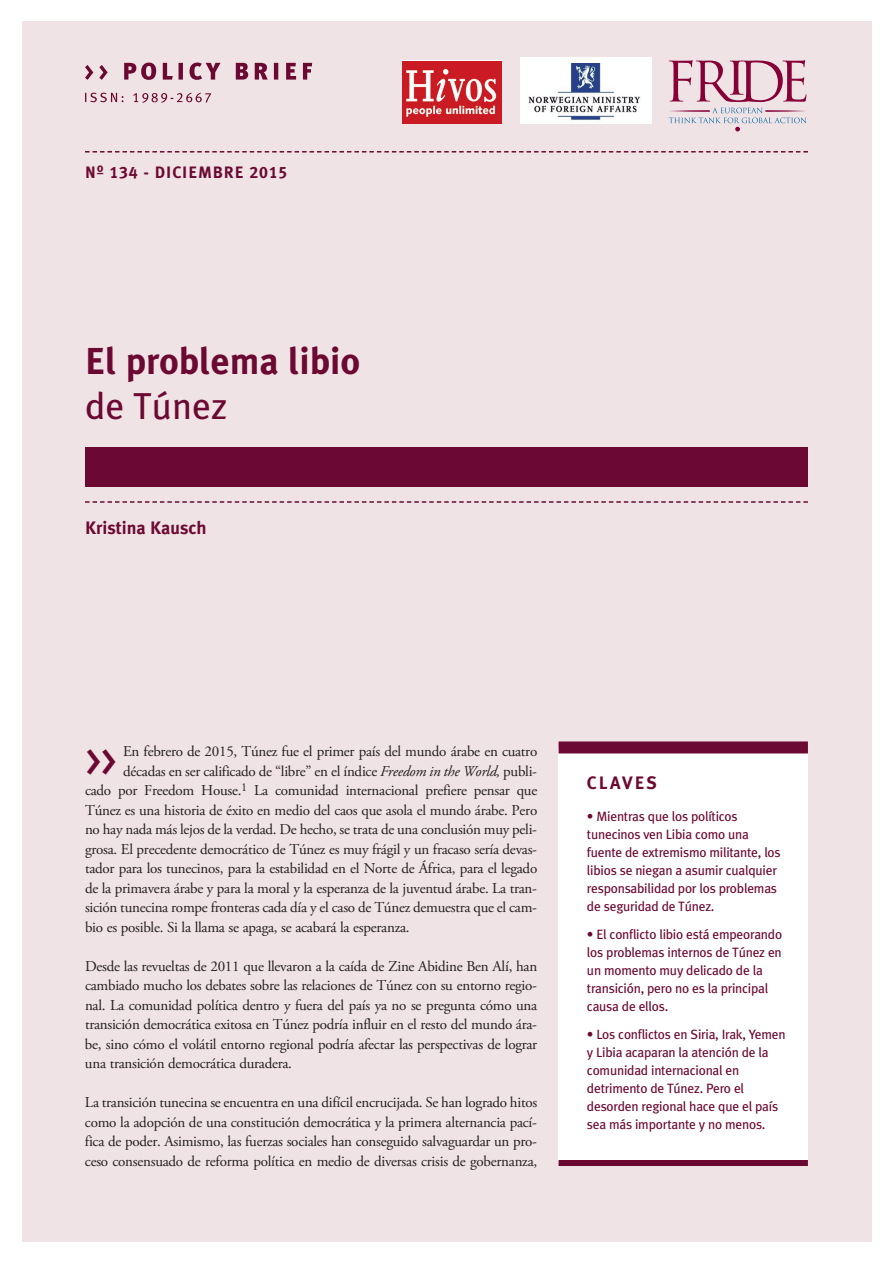
<style>
.page{position:relative;width:893px;height:1263px;background:#fff}
.page>*{position:absolute;margin:0;border:0;box-sizing:border-box;transform-origin:0 0}
.t1{font:46.95px "Meta Plus Book Caps";color:#6c0932}
.t2{font:700 37.5px "Meta Plus";color:#6c0932}
.t3{font:37.5px "Meta Plus";color:#6c0932}
.t4{font:700 18px "Meta Plus";color:#6c0932}
.t5{font:16.5px "Meta Plus Bold Caps";letter-spacing:.055em;color:#6c0932}
.t6{font:15px/19.5px "Adobe Garamond Pro";letter-spacing:-.015em;color:#231f20;text-align:justify}
.t7{font:13.5px/18px "Meta Plus";letter-spacing:-.02em;color:#6c0932}
.s1{font-style:italic}
</style>
<div class="page">
<div style="left:22px;top:22px;width:850px;height:1220px;background:#efe3e5"></div>
<svg style="left:85px;top:151px;width:723px;height:2px"></svg>
<svg style="left:85px;top:93px;width:126px;height:10px"></svg>
<svg style="left:85px;top:63px;width:227px;height:17px"></svg>
<div style="left:85px;top:447px;width:723px;height:39px;background:#6c0932"></div>
<svg style="left:85px;top:501px;width:723px;height:2px"></svg>
<div style="left:559px;top:748px;width:249px;height:415px;background:#fff"></div>
<div style="left:559px;top:741px;width:249px;height:12px;background:#6c0932"></div>
<div style="left:559px;top:1160px;width:249px;height:6px;background:#6c0932"></div>
<svg style="left:669px;top:60px;width:137px;height:71px"></svg>
<div style="left:520px;top:58px;width:132px;height:66px;background:#fff"></div>
<img style="left:528px;top:64px;width:113px;height:57px">
<img style="left:402px;top:61px;width:99px;height:63px">
<p class="t5" style="left:85px;top:162px;width:204px">Nº 134 - DICIEMBRE 2015</p>
<h2 class="t2" style="left:85px;top:346px;width:277px">El problema libio</h2>
<h2 class="t3" style="left:85px;top:391px;width:144px">de Túnez</h2>
<p class="t4" style="left:85px;top:521px;width:123px">Kristina Kausch</p>
<h1 class="t1" style="left:85px;top:732px;width:33px">&gt;&gt;</h1>
<p class="t6" style="left:123px;top:743px;width:416px">En febrero de 2015, Túnez fue el primer país del mundo árabe en cuatro</p>
<p class="t6" style="left:123px;top:762px;width:415px">décadas en ser calificado de “libre” en el índice <span class="s1">Freedom in the World,</span> publi-</p>
<p class="t6" style="left:85px;top:782px;width:454px">cado por Freedom House.<sup>1</sup> La comunidad internacional prefiere pensar que</p>
<p class="t6" style="left:85px;top:801px;width:454px">Túnez es una historia de éxito en medio del caos que asola el mundo árabe. Pero</p>
<p class="t6" style="left:85px;top:821px;width:454px">no hay nada más lejos de la verdad. De hecho, se trata de una conclusión muy peli-</p>
<p class="t6" style="left:85px;top:840px;width:453px">grosa. El precedente democrático de Túnez es muy frágil y un fracaso sería devas-</p>
<p class="t6" style="left:85px;top:860px;width:454px">tador para los tunecinos, para la estabilidad en el Norte de África, para el legado</p>
<p class="t6" style="left:85px;top:879px;width:453px">de la primavera árabe y para la moral y la esperanza de la juventud árabe. La tran-</p>
<p class="t6" style="left:85px;top:899px;width:453px">sición tunecina rompe fronteras cada día y el caso de Túnez demuestra que el cam-</p>
<p class="t6" style="left:85px;top:918px;width:326px">bio es posible. Si la llama se apaga, se acabará la esperanza.</p>
<p class="t6" style="left:85px;top:957px;width:454px">Desde las revueltas de 2011 que llevaron a la caída de Zine Abidine Ben Alí, han cambiado mucho los debates sobre las relaciones de Túnez con su entorno regio&shy;nal. La comunidad política dentro y fuera del país ya no se pregunta cómo una transición democrática exitosa en Túnez podría influir en el resto del mundo ára&shy;be, sino cómo el volátil entorno regional podría afectar las perspectivas de lograr una transición democrática duradera.</p>
<p class="t6" style="left:85px;top:1094px;width:454px">La transición tunecina se encuentra en una difícil encrucijada. Se han logrado hitos como la adopción de una constitución democrática y la primera alternancia pací&shy;fica de poder. Asimismo, las fuerzas sociales han conseguido salvaguardar un pro&shy;ceso consensuado de reforma política en medio de diversas crisis de gobernanza,</p>
<p class="t4" style="left:587px;top:776px;width:71px">CLAVES</p>
<p class="t7" style="left:587px;top:808px;width:195px">• Mientras que los políticos tunecinos ven Libia como una fuente de extremismo militante, los libios se niegan a asumir cualquier responsabilidad por los problemas de seguridad de Túnez.</p>
<p class="t7" style="left:587px;top:926px;width:197px">• El conflicto libio está empeorando los problemas internos de Túnez en un momento muy delicado de la transición, pero no es la principal causa de ellos.</p>
<p class="t7" style="left:587px;top:1026px;width:200px">• Los conflictos en Siria, Irak, Yemen y Libia acaparan la atención de la comunidad internacional en detrimento de Túnez. Pero el desorden regional hace que el país sea más importante y no menos.</p>
</div>
